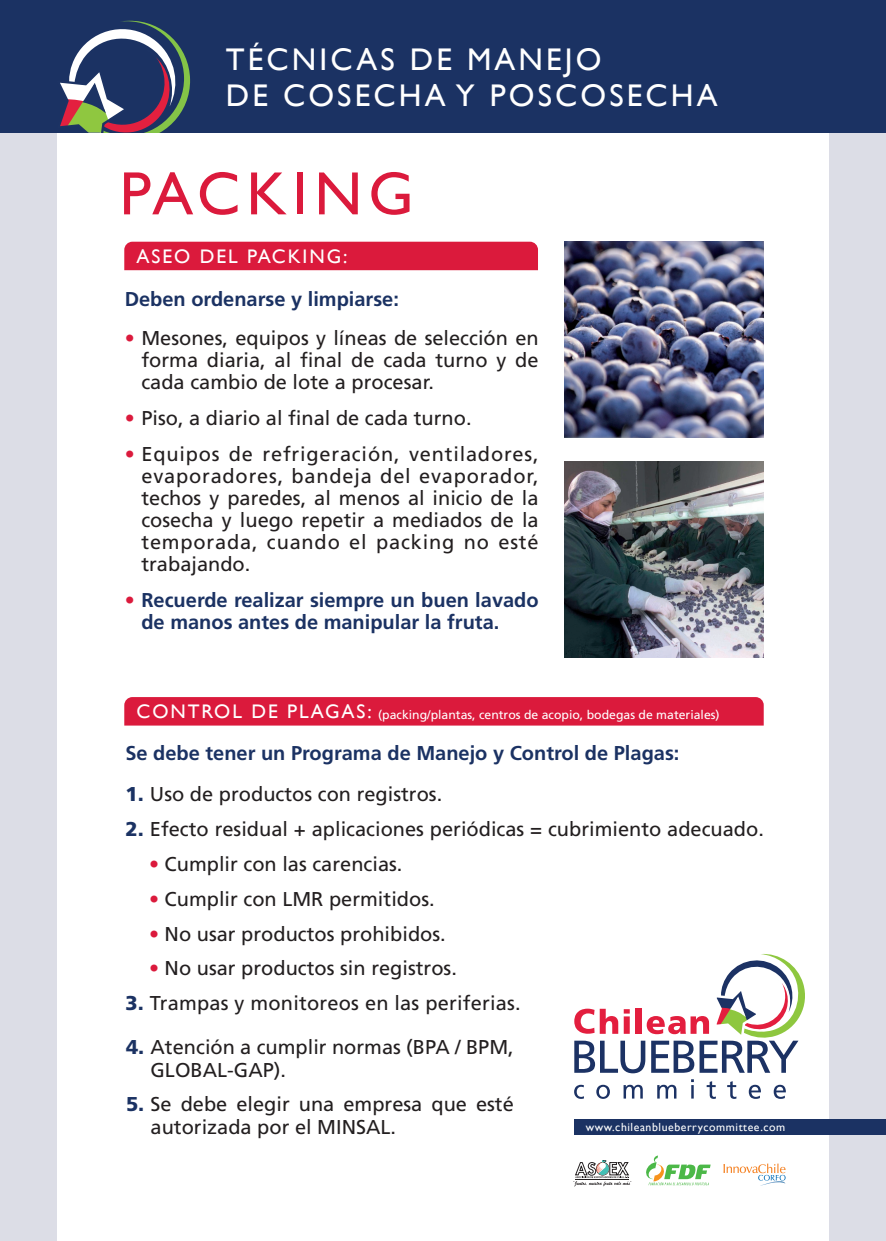
<style>
.page{position:relative;width:886px;height:1241px;background:#fff}
.page>*{position:absolute;margin:0;border:0;box-sizing:border-box;transform-origin:0 0}
.t1{font:61.31px "Gill Sans";letter-spacing:.1em;color:#db1a3c}
.t2{font:31.31px/36.5px "Gill Sans";letter-spacing:.1em;color:#fff}
.t3{font:20px/21.9px "Frutiger";color:#231f20;text-align:justify}
.t4{font:700 20px/21.9px "Frutiger";color:#1b3263}
.t5{font:19.62px "Gill Sans";letter-spacing:.1em;color:#fff}
.t6{font:12.25px "Frutiger";color:#fff}
.t7{font:11.75px "Gill Sans";letter-spacing:.05em;color:#fff}
.s1{color:#db1a3c}
.s2{font-weight:400;color:#db1a3c}
.s3{font-weight:900;color:#1b3263}
</style>
<div class="page">
<div style="left:829px;top:92px;width:57px;height:1148px;background:#dcdde6"></div>
<div style="left:0;top:92px;width:57px;height:1148px;background:#dcdde6"></div>
<div style="left:0;top:0;width:886px;height:132px;background:#1b3263"></div>
<svg style="left:60px;top:20px;width:130px;height:112px"></svg>
<div style="left:575px;top:1119px;width:311px;height:15px;background:#1b3263"></div>
<svg style="left:646px;top:1155px;width:65px;height:29px"></svg>
<svg style="left:573px;top:1160px;width:59px;height:26px"></svg>
<svg style="left:723px;top:1163px;width:62px;height:23px"></svg>
<svg style="left:574px;top:953px;width:231px;height:120px"></svg>
<svg style="left:574px;top:1084px;width:10px;height:14px"></svg>
<svg style="left:596px;top:1084px;width:14px;height:14px"></svg>
<svg style="left:623px;top:1084px;width:20px;height:14px"></svg>
<svg style="left:657px;top:1084px;width:19px;height:14px"></svg>
<svg style="left:691px;top:1079px;width:3px;height:19px"></svg>
<svg style="left:707px;top:1081px;width:9px;height:17px"></svg>
<svg style="left:727px;top:1081px;width:9px;height:17px"></svg>
<svg style="left:749px;top:1084px;width:12px;height:14px"></svg>
<svg style="left:774px;top:1084px;width:12px;height:14px"></svg>
<div style="left:124px;top:242px;width:414px;height:28px;background:#db1a3c"></div>
<div style="left:124px;top:697px;width:640px;height:28px;background:#db1a3c"></div>
<img style="left:564px;top:242px;width:200px;height:195px">
<img style="left:564px;top:461px;width:200px;height:196px">
<h2 class="t2" style="left:226px;top:41px;width:493px">TÉCNICAS DE MANEJO<br>DE COSECHA Y POSCOSECHA</h2>
<h1 class="t1" style="left:120px;top:158px;width:295px">PACKING</h1>
<p class="t5" style="left:136px;top:245px;width:213px">ASEO DEL PACKING:</p>
<p class="t4" style="left:125px;top:288px;width:276px">Deben ordenarse y limpiarse:</p>
<p class="t3" style="left:141px;top:327px;width:399px;text-indent:-17px"><span class="s1">•</span> Mesones, equipos y líneas de selección en forma diaria, al final de cada turno y de cada cambio de lote a procesar.</p>
<p class="t3" style="left:125px;top:407px;width:348px"><span class="s1">•</span> Piso, a diario al final de cada turno.</p>
<p class="t3" style="left:141px;top:443px;width:399px;text-indent:-17px"><span class="s1">•</span> Equipos de refrigeración, ventiladores, evaporadores, bandeja del evaporador, techos y paredes, al menos al inicio de la cosecha y luego repetir a mediados de la temporada, cuando el packing no esté trabajando.</p>
<p class="t4" style="left:141px;top:588px;width:399px;text-indent:-17px"><span class="s2">•</span> Recuerde realizar siempre un buen lavado de manos antes de manipular la fruta.</p>
<p class="t5" style="left:136px;top:700px;width:237px">CONTROL DE PLAGAS:</p>
<p class="t6" style="left:378px;top:707px;width:343px">(packing/plantas, centros de acopio, bodegas de materiales)</p>
<p class="t4" style="left:125px;top:742px;width:555px">Se debe tener un Programa de Manejo y Control de Plagas:</p>
<p class="t3" style="left:125px;top:783px;width:318px"><span class="s3">1.</span> Uso de productos con registros.</p>
<p class="t3" style="left:125px;top:817px;width:640px"><span class="s3">2.</span> Efecto residual + aplicaciones periódicas = cubrimiento adecuado.</p>
<p class="t3" style="left:149px;top:852px;width:255px"><span class="s1">•</span> Cumplir con las carencias.</p>
<p class="t3" style="left:149px;top:887px;width:287px"><span class="s1">•</span> Cumplir con LMR permitidos.</p>
<p class="t3" style="left:149px;top:922px;width:298px"><span class="s1">•</span> No usar productos prohibidos.</p>
<p class="t3" style="left:149px;top:957px;width:309px"><span class="s1">•</span> No usar productos sin registros.</p>
<p class="t3" style="left:125px;top:991px;width:397px"><span class="s3">3.</span> Trampas y monitoreos en las periferias.</p>
<p class="t3" style="left:151px;top:1034px;width:365px;line-height:23.1px;text-indent:-25px"><span class="s3">4.</span> Atención a cumplir normas (BPA / BPM,<br>GLOBAL-GAP).</p>
<p class="t3" style="left:151px;top:1092px;width:365px;line-height:23.1px;text-indent:-25px"><span class="s3">5.</span> Se debe elegir una empresa que esté autorizada por el MINSAL.</p>
<p class="t7" style="left:586px;top:1119px;width:201px">www.chileanblueberrycommittee.com</p>
</div>
